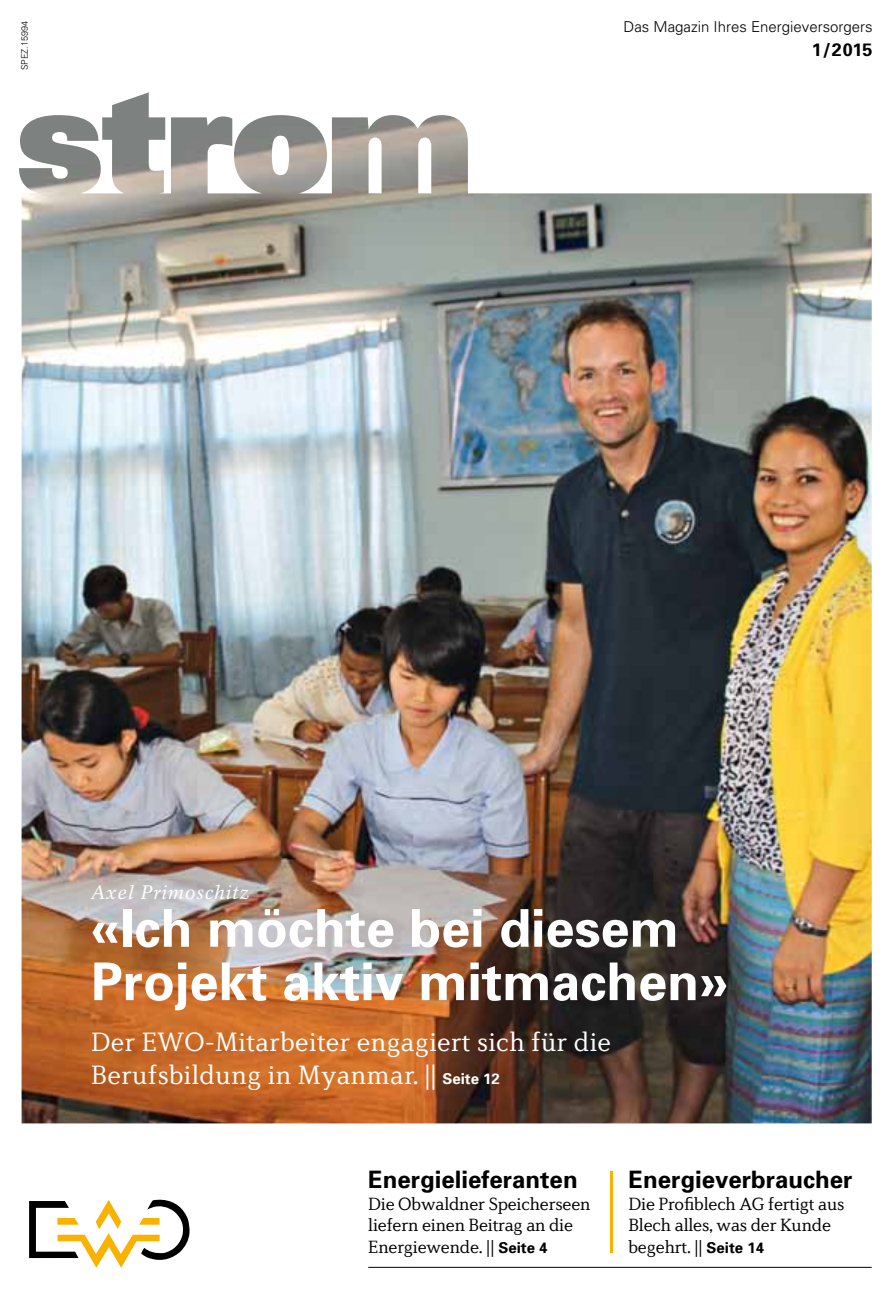
<style>
.page{position:relative;width:893px;height:1289px;background:#fff}
.page>*{position:absolute;margin:0;border:0;box-sizing:border-box;transform-origin:0 0}
.t1{font:700 52.05px/53.4px "Univers";color:#fff}
.t2{font:300 27px/32.4px "Diverda Serif LT Std";letter-spacing:.015em;color:#fff}
.t3{font:700 24px "Univers";color:#000}
.t4{font:italic 19.5px "Rotation LT Std";letter-spacing:.04em;color:#fff}
.t5{font:300 18px/21.6px "Diverda Serif LT Std";letter-spacing:-.01em;color:#000}
.t6{font:700 18px "Univers";color:#000}
.t7{font:300 15px "Univers";color:#000}
.t8{font:300 9px "Univers";color:#000}
.s1{font-family:"Univers";font-weight:700;font-size:15px}
</style>
<div class="page">
<svg style="left:29px;top:1199px;width:161px;height:68px"></svg>
<hr style="left:368px;top:1266px;width:504px;height:1px;background:#000">
<hr style="left:610px;top:1170px;width:3px;height:82px;background:#f9b200">
<img style="left:19px;top:105px;width:853px;height:1018px">
<p class="t8" style="left:19px;top:70px;width:51px;rotate:-90deg">SPEZ.15994</p>
<p class="t7" style="left:624px;top:18px;width:251px">Das Magazin Ihres Energieversorgers</p>
<p class="t6" style="left:812px;top:38px;width:62px">1/2015</p>
<p class="t4" style="left:91px;top:881px;width:159px">Axel Primoschitz</p>
<h1 class="t1" style="left:91px;top:899px;width:638px">«Ich möchte bei diesem<br>Projekt aktiv mitmachen»</h1>
<h2 class="t2" style="left:91px;top:1025px;width:521px">Der EWO-Mitarbeiter engagiert sich für die<br>Berufsbildung in Myanmar. || <span class="s1">Seite 12</span></h2>
<h3 class="t3" style="left:368px;top:1164px;width:211px">Energielieferanten</h3>
<p class="t5" style="left:368px;top:1192px;width:224px">Die Obwaldner Speicherseen liefern einen Beitrag an die<br>Energiewende. || <span class="s1">Seite 4</span></p>
<h3 class="t3" style="left:628px;top:1164px;width:226px">Energieverbraucher</h3>
<p class="t5" style="left:628px;top:1192px;width:218px">Die Profiblech AG fertigt aus<br>Blech alles, was der Kunde begehrt. || <span class="s1">Seite 14</span></p>
</div>
